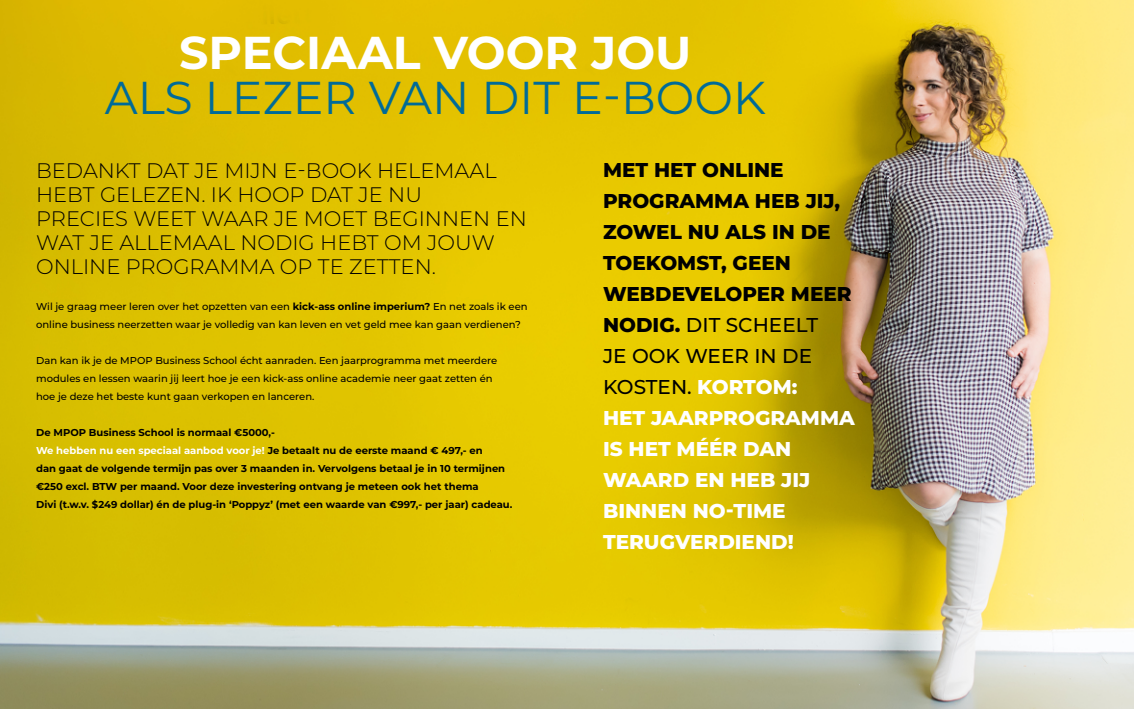
<style>
.page{position:relative;width:1134px;height:709px;background:#fff}
.page>*{position:absolute;margin:0;border:0;box-sizing:border-box;transform-origin:0 0}
.t1{font:46px "Montserrat";color:#006b98}
.t2{font:700 46px "Montserrat";color:#fff}
.t3{font:300 21px/24px "Montserrat";color:#000}
.t4{font:800 20px/31px "Montserrat";color:#000}
.t5{font:500 10px/18px "Montserrat";color:#000}
.t6{font:700 10px/18px "Montserrat";color:#000}
.s1{font-weight:700}
.s2{color:#fff}
.s3{font-weight:500}
</style>
<div class="page">
<img style="left:0;top:0;width:1134px;height:709px">
<h1 class="t2" style="left:179px;top:19px;width:514px">SPECIAAL VOOR JOU</h1>
<h1 class="t1" style="left:105px;top:66px;width:663px">ALS LEZER VAN DIT E-BOOK</h1>
<h2 class="t3" style="left:36px;top:158px;width:492px">BEDANKT DAT JE MIJN E-BOOK HELEMAAL HEBT GELEZEN. IK HOOP DAT JE NU<br>PRECIES WEET WAAR JE MOET BEGINNEN EN WAT JE ALLEMAAL NODIG HEBT OM JOUW ONLINE PROGRAMMA OP TE ZETTEN.</h2>
<p class="t5" style="left:36px;top:297px;width:493px">Wil je graag meer leren over het opzetten van een <span class="s1">kick-ass online imperium?</span> En net zoals ik een online business neerzetten waar je volledig van kan leven en vet geld mee kan gaan verdienen?</p>
<p class="t5" style="left:36px;top:351px;width:463px">Dan kan ik je de MPOP Business School écht aanraden. Een jaarprogramma met meerdere modules en lessen waarin jij leert hoe je een kick-ass online academie neer gaat zetten én hoe je deze het beste kunt gaan verkopen en lanceren.</p>
<p class="t6" style="left:36px;top:423px;width:478px">De MPOP Business School is normaal €5000,-<br><span class="s2">We hebben nu een speciaal aanbod voor je!</span> Je betaalt nu de eerste maand € 497,- en<br>dan gaat de volgende termijn pas over 3 maanden in. Vervolgens betaal je in 10 termijnen €250 excl. BTW per maand. Voor deze investering ontvang je meteen ook het thema<br>Divi (t.w.v. $249 dollar) én de plug-in ‘Poppyz’ (met een waarde van €997,- per jaar) cadeau.</p>
<h3 class="t4" style="left:603px;top:153px;width:253px">MET HET ONLINE<br>PROGRAMMA HEB JIJ,<br>ZOWEL NU ALS IN DE<br>TOEKOMST, GEEN<br>WEBDEVELOPER MEER<br>NODIG. <span class="s3">DIT SCHEELT<br>JE OOK WEER IN DE<br>KOSTEN.</span> <span class="s2">KORTOM:<br>HET JAARPROGRAMMA<br>IS HET MÉÉR DAN<br>WAARD EN HEB JIJ<br>BINNEN NO-TIME<br>TERUGVERDIEND!</span></h3>
</div>
